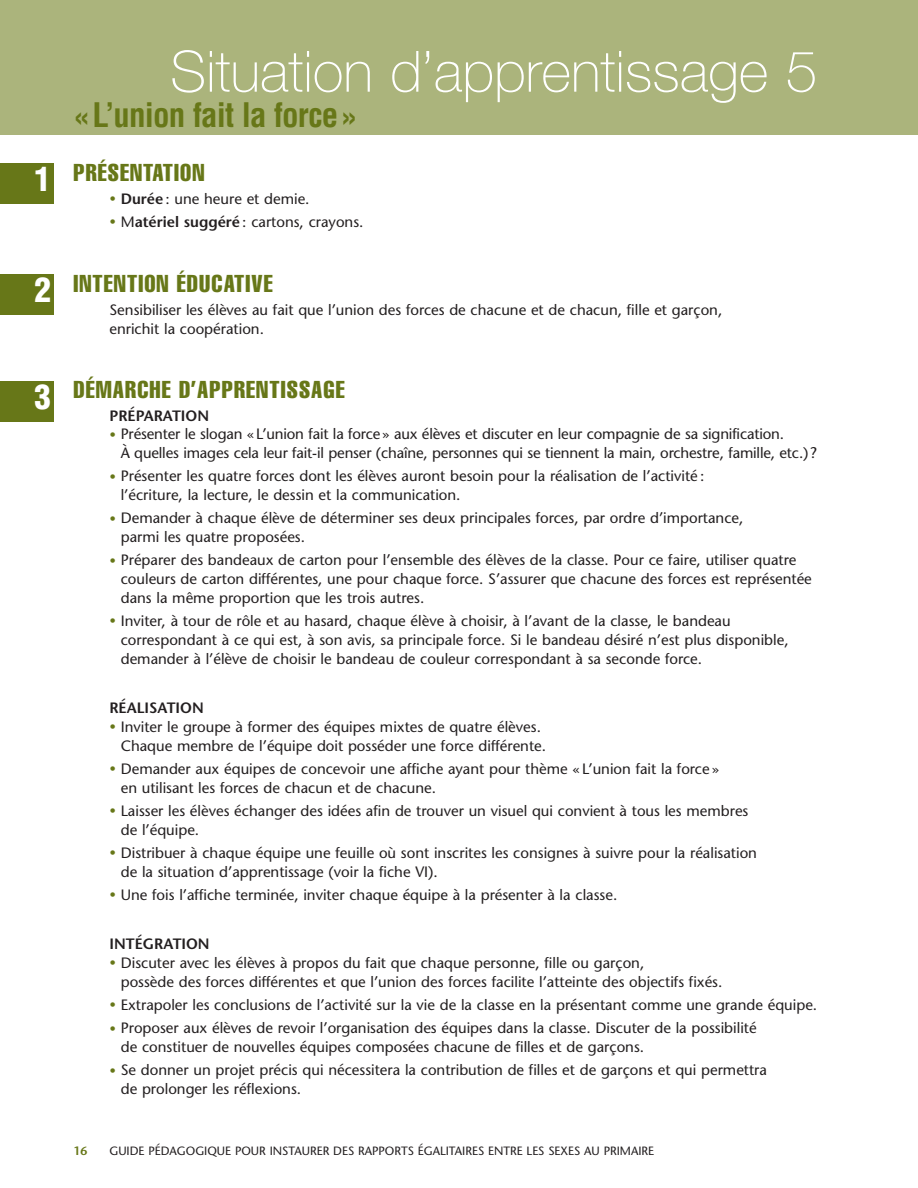
<style>
.page{position:relative;width:918px;height:1188px;background:#fff}
.page>*{position:absolute;margin:0;border:0;box-sizing:border-box;transform-origin:0 0}
.t1{font:100 57px "Helvetica Neue";color:#fff}
.t2{font:700 condensed 33px "Helvetica";letter-spacing:-.025em;color:#677718}
.t3{font:900 condensed 33px "Helvetica";color:#fff}
.t4{font:extra-condensed 24px "Helvetica";letter-spacing:.045em;color:#677718}
.t5{font:15px/18.8px "Stone Sans";color:#231f20}
.t6{font:600 15px "Stone Sans";color:#231f20}
.t7{font:12px "Stone Sans";color:#231f20}
.t8{font:600 12px "Stone Sans";color:#677718}
.s1{font-weight:700;font-size:12.75px;color:#677718}
.s2{font-weight:600}
</style>
<div class="page">
<div style="left:0;top:0;width:918px;height:135px;background:#abb47c"></div>
<div style="left:0;top:163px;width:54px;height:41px;background:#677718"></div>
<div style="left:0;top:274px;width:54px;height:41px;background:#677718"></div>
<div style="left:0;top:381px;width:54px;height:40px;background:#677718"></div>
<h2 class="t3" style="left:34px;top:166px;width:18px">1</h2>
<h2 class="t3" style="left:34px;top:277px;width:18px">2</h2>
<h2 class="t3" style="left:34px;top:384px;width:18px">3</h2>
<h1 class="t1" style="left:170px;top:51px;width:649px">Situation d’apprentissage 5</h1>
<h2 class="t2" style="left:74px;top:103px;width:285px">«L’union fait la force»</h2>
<h3 class="t4" style="left:74px;top:163px;width:133px">PRÉSENTATION</h3>
<p class="t5" style="left:110px;top:191px;width:202px"><span class="s1">•</span> <span class="s2">Durée</span> : une heure et demie.</p>
<p class="t5" style="left:110px;top:214px;width:256px"><span class="s1">•</span> M<span class="s2">atériel suggéré</span> : cartons, crayons.</p>
<h3 class="t4" style="left:74px;top:274px;width:201px">INTENTION ÉDUCATIVE</h3>
<p class="t5" style="left:110px;top:302px;width:614px">Sensibiliser les élèves au fait que l’union des forces de chacune et de chacun, fille et garçon, enrichit la coopération.</p>
<h3 class="t4" style="left:74px;top:381px;width:273px">DÉMARCHE D’APPRENTISSAGE</h3>
<p class="t6" style="left:110px;top:410px;width:101px">PRÉPARATION</p>
<p class="t5" style="left:121px;top:426px;width:698px;text-indent:-11px"><span class="s1">•</span> Présenter le slogan «L’union fait la force» aux élèves et discuter en leur compagnie de sa signification.<br>À quelles images cela leur fait-il penser (chaîne, personnes qui se tiennent la main, orchestre, famille, etc.)?</p>
<p class="t5" style="left:121px;top:468px;width:585px;text-indent:-11px"><span class="s1">•</span> Présenter les quatre forces dont les élèves auront besoin pour la réalisation de l’activité: l’écriture, la lecture, le dessin et la communication.</p>
<p class="t5" style="left:121px;top:510px;width:624px;text-indent:-11px"><span class="s1">•</span> Demander à chaque élève de déterminer ses deux principales forces, par ordre d’importance, parmi les quatre proposées.</p>
<p class="t5" style="left:121px;top:552px;width:693px;text-indent:-11px"><span class="s1">•</span> Préparer des bandeaux de carton pour l’ensemble des élèves de la classe. Pour ce faire, utiliser quatre couleurs de carton différentes, une pour chaque force. S’assurer que chacune des forces est représentée dans la même proportion que les trois autres.</p>
<p class="t5" style="left:121px;top:613px;width:669px;text-indent:-11px"><span class="s1">•</span> Inviter, à tour de rôle et au hasard, chaque élève à choisir, à l’avant de la classe, le bandeau correspondant à ce qui est, à son avis, sa principale force. Si le bandeau désiré n’est plus disponible, demander à l’élève de choisir le bandeau de couleur correspondant à sa seconde force.</p>
<p class="t6" style="left:110px;top:702px;width:96px">RÉALISATION</p>
<p class="t5" style="left:121px;top:719px;width:427px;text-indent:-11px"><span class="s1">•</span> Inviter le groupe à former des équipes mixtes de quatre élèves.<br>Chaque membre de l’équipe doit posséder une force différente.</p>
<p class="t5" style="left:121px;top:761px;width:600px;text-indent:-11px"><span class="s1">•</span> Demander aux équipes de concevoir une affiche ayant pour thème « L’union fait la force » en utilisant les forces de chacun et de chacune.</p>
<p class="t5" style="left:121px;top:803px;width:629px;text-indent:-11px"><span class="s1">•</span> Laisser les élèves échanger des idées afin de trouver un visuel qui convient à tous les membres de l’équipe.</p>
<p class="t5" style="left:121px;top:845px;width:638px;text-indent:-11px"><span class="s1">•</span> Distribuer à chaque équipe une feuille où sont inscrites les consignes à suivre pour la réalisation de la situation d’apprentissage (voir la fiche VI).</p>
<p class="t5" style="left:110px;top:887px;width:509px"><span class="s1">•</span> Une fois l’affiche terminée, inviter chaque équipe à la présenter à la classe.</p>
<p class="t6" style="left:110px;top:938px;width:102px">INTÉGRATION</p>
<p class="t5" style="left:121px;top:955px;width:603px;text-indent:-11px"><span class="s1">•</span> Discuter avec les élèves à propos du fait que chaque personne, fille ou garçon,<br>possède des forces différentes et que l’union des forces facilite l’atteinte des objectifs fixés.</p>
<p class="t5" style="left:110px;top:997px;width:709px"><span class="s1">•</span> Extrapoler les conclusions de l’activité sur la vie de la classe en la présentant comme une grande équipe.</p>
<p class="t5" style="left:121px;top:1020px;width:637px;text-indent:-11px"><span class="s1">•</span> Proposer aux élèves de revoir l’organisation des équipes dans la classe. Discuter de la possibilité de constituer de nouvelles équipes composées chacune de filles et de garçons.</p>
<p class="t5" style="left:121px;top:1062px;width:648px;text-indent:-11px"><span class="s1">•</span> Se donner un projet précis qui nécessitera la contribution de filles et de garçons et qui permettra de prolonger les réflexions.</p>
<p class="t8" style="left:74px;top:1146px;width:15px">16</p>
<p class="t7" style="left:110px;top:1146px;width:546px">GUIDE PÉDAGOGIQUE POUR INSTAURER DES RAPPORTS ÉGALITAIRES ENTRE LES SEXES AU PRIMAIRE</p>
</div>
